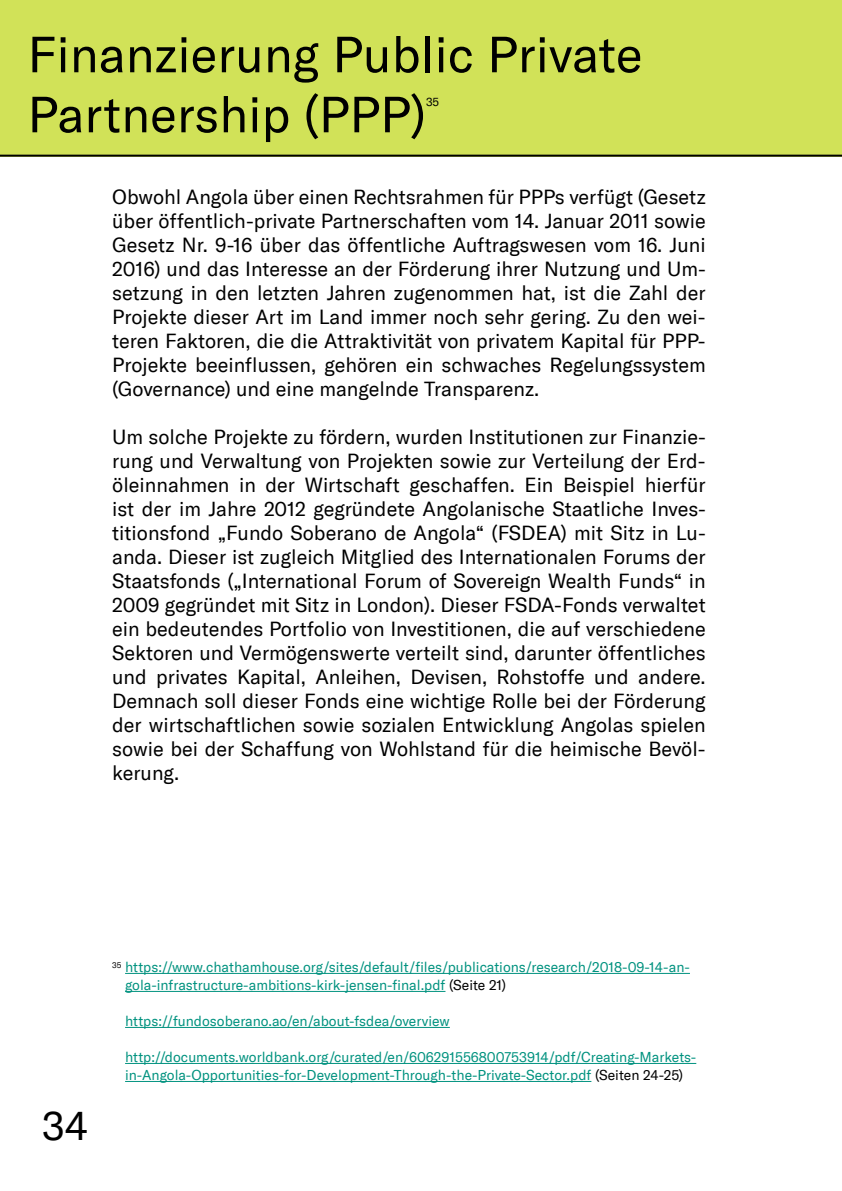
<style>
.page{position:relative;width:842px;height:1191px;background:#fff}
.page>*{position:absolute;margin:0;border:0;box-sizing:border-box;transform-origin:0 0}
.t1{font:50px/60px "GT America";color:#000}
.t2{font:40px "GT America";color:#000}
.t3{font:20px/24px "GT America";color:#000;text-align:justify}
.t4{font:14px/18px "GT America";color:#00927f}
.t5{font:11.6px "GT America";color:#000}
.s1{color:#000}
</style>
<div class="page">
<hr style="left:125px;top:973px;width:565px;height:1px;background:#00927f">
<hr style="left:125px;top:991px;width:320px;height:1px;background:#00927f">
<hr style="left:125px;top:1027px;width:325px;height:1px;background:#00927f">
<hr style="left:125px;top:1063px;width:571px;height:1px;background:#00927f">
<hr style="left:125px;top:1081px;width:466px;height:1px;background:#00927f">
<div style="left:0;top:0;width:842px;height:156px;background:#d1e258"></div>
<hr style="left:0;top:155px;width:842px;height:2px;background:#000">
<h1 class="t1" style="left:27px;top:25px;width:617px">Finanzierung Public Private<br>Partnership (PPP)</h1>
<p class="t5" style="left:426px;top:95px;width:15px">35</p>
<p class="t3" style="left:112px;top:185px;width:595px">Obwohl Angola über einen Rechtsrahmen für PPPs verfügt (Gesetz über öffentlich-private Partnerschaften vom 14. Januar 2011 sowie Gesetz Nr. 9-16 über das öffentliche Auftragswesen vom 16. Juni 2016) und das Interesse an der Förderung ihrer Nutzung und Um&shy;setzung in den letzten Jahren zugenommen hat, ist die Zahl der Projekte dieser Art im Land immer noch sehr gering. Zu den wei&shy;teren Faktoren, die die Attraktivität von privatem Kapital für PPP-Projekte beeinflussen, gehören ein schwaches Regelungssystem (Governance) und eine mangelnde Transparenz.</p>
<p class="t3" style="left:112px;top:425px;width:595px">Um solche Projekte zu fördern, wurden Institutionen zur Finanzie&shy;rung und Verwaltung von Projekten sowie zur Verteilung der Erd&shy;öleinnahmen in der Wirtschaft geschaffen. Ein Beispiel hierfür ist der im Jahre 2012 gegründete Angolanische Staatliche Inves&shy;titionsfond „Fundo Soberano de Angola“ (FSDEA) mit Sitz in Lu&shy;anda. Dieser ist zugleich Mitglied des Internationalen Forums der Staatsfonds („International Forum of Sovereign Wealth Funds“ in 2009 gegründet mit Sitz in London). Dieser FSDA-Fonds verwaltet ein bedeutendes Portfolio von Investitionen, die auf verschiedene Sektoren und Vermögenswerte verteilt sind, darunter öffentliches und privates Kapital, Anleihen, Devisen, Rohstoffe und andere.<br>Demnach soll dieser Fonds eine wichtige Rolle bei der Förderung der wirtschaftlichen sowie sozialen Entwicklung Angolas spielen sowie bei der Schaffung von Wohlstand für die heimische Bevöl&shy;kerung.</p>
<h2 class="t2" style="left:42px;top:1102px;width:48px">34</h2>
<p class="t4" style="left:125px;top:958px;width:566px;text-indent:-13px"><sup>35</sup> https://www.chathamhouse.org/sites/default/files/publications/research/2018-09-14-an&shy;gola-infrastructure-ambitions-kirk-jensen-final.pdf <span class="s1">(Seite 21)</span></p>
<p class="t4" style="left:125px;top:1012px;width:326px">https://fundosoberano.ao/en/about-fsdea/overview</p>
<p class="t4" style="left:125px;top:1048px;width:573px">http://documents.worldbank.org/curated/en/606291556800753914/pdf/Creating-Markets&shy;in-Angola-Opportunities-for-Development-Through-the-Private-Sector.pdf <span class="s1">(Seiten 24-25)</span></p>
</div>
